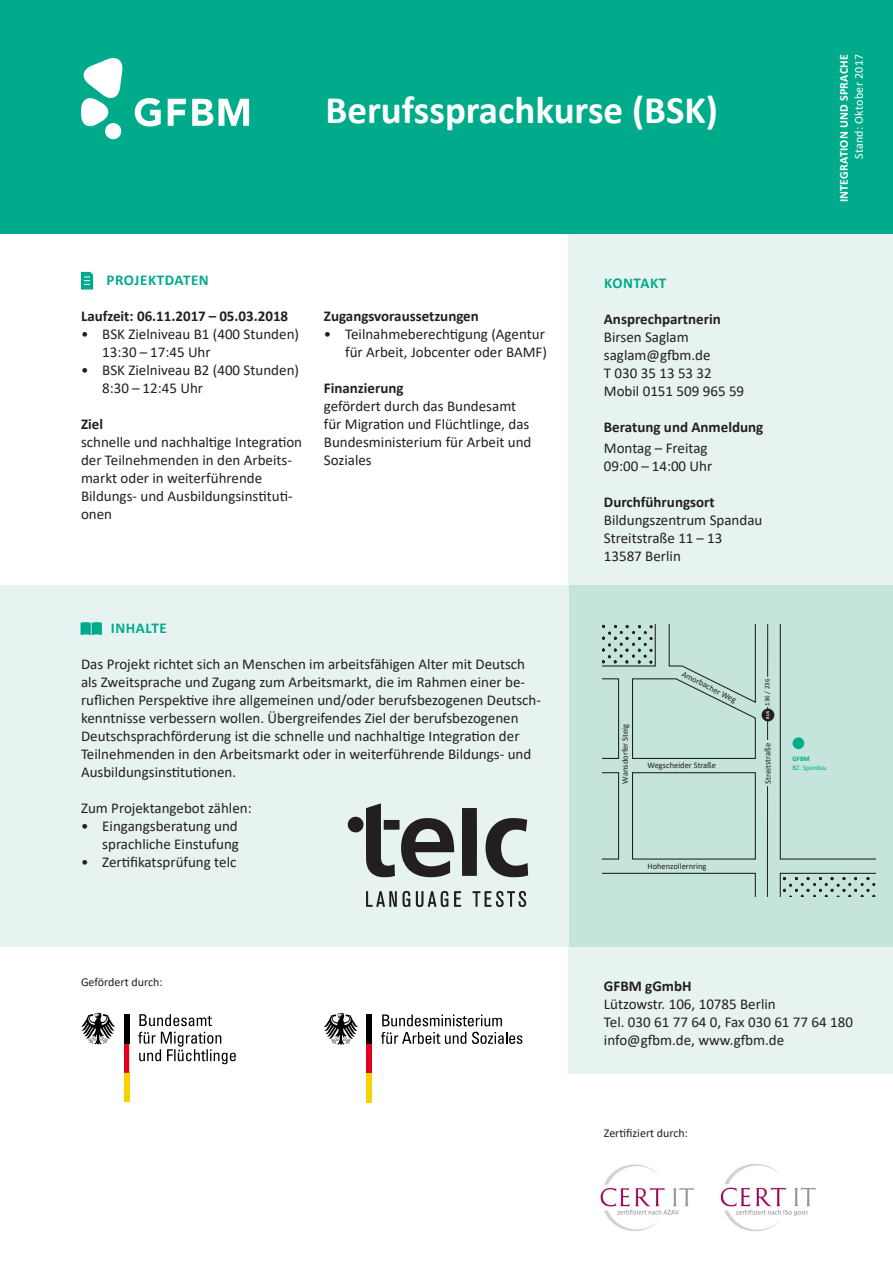
<style>
.page{position:relative;width:893px;height:1263px;background:#fff}
.page>*{position:absolute;margin:0;border:0;box-sizing:border-box;transform-origin:0 0}
.t1{font:700 39px "Calibri";color:#fff}
.t2{font:15px/18px "Calibri";color:#231f20}
.t3{font:700 15px "Calibri";color:#231f20}
.t4{font:700 15px "Calibri";letter-spacing:.04em;color:#00ab8c}
.t5{font:12px "Calibri";color:#231f20}
.t6{font:700 12px "Calibri";letter-spacing:.02em;color:#fff}
.t7{font:12px "Calibri";letter-spacing:.02em;color:#fff}
.t8{font:8.55px "Calibri";letter-spacing:-.005em;color:#231f20}
.t9{font:8.4px "Calibri";letter-spacing:-.005em;color:#231f20}
.t10{font:6.9px "Calibri";color:#00ab8c}
.t11{font:6.9px "Calibri";color:#231f20}
.t12{font:700 6.9px "Calibri";color:#00ab8c}
.t13{font:700 4.2px "Calibri";color:#fff}
</style>
<div class="page">
<div style="left:568px;top:234px;width:325px;height:840px;background:#e6f3f0"></div>
<div style="left:568px;top:585px;width:325px;height:361px;background:#c4e4dc"></div>
<div style="left:0;top:585px;width:568px;height:361px;background:#e6f3f0"></div>
<div style="left:0;top:0;width:893px;height:234px;background:#00ab8c"></div>
<svg style="left:135px;top:98px;width:26px;height:29px"></svg>
<svg style="left:168px;top:99px;width:18px;height:27px"></svg>
<svg style="left:192px;top:99px;width:57px;height:27px"></svg>
<svg style="left:81px;top:58px;width:42px;height:81px"></svg>
<img style="left:601px;top:1164px;width:215px;height:68px">
<svg style="left:81px;top:272px;width:12px;height:18px"></svg>
<svg style="left:81px;top:622px;width:21px;height:13px"></svg>
<svg style="left:602px;top:624px;width:273px;height:273px"></svg>
<hr style="left:767px;top:624px;width:1px;height:53px;background:#231f20">
<hr style="left:767px;top:707px;width:1px;height:33px;background:#231f20">
<hr style="left:767px;top:786px;width:1px;height:111px;background:#231f20">
<div style="left:793px;top:737px;width:11px;height:12px;background:#00ab8c;border-radius:50%"></div>
<svg style="left:602px;top:625px;width:51px;height:39px"></svg>
<svg style="left:783px;top:877px;width:92px;height:20px"></svg>
<div style="left:761px;top:708px;width:13px;height:13px;background:#231f20;border-radius:50%"></div>
<svg style="left:485px;top:818px;width:43px;height:59px"></svg>
<svg style="left:462px;top:808px;width:15px;height:68px"></svg>
<svg style="left:348px;top:803px;width:106px;height:74px"></svg>
<svg style="left:416px;top:891px;width:32px;height:16px"></svg>
<svg style="left:454px;top:891px;width:7px;height:16px"></svg>
<svg style="left:472px;top:891px;width:54px;height:16px"></svg>
<svg style="left:366px;top:891px;width:44px;height:16px"></svg>
<div style="left:124px;top:1073px;width:5px;height:29px;background:#f8d100"></div>
<svg style="left:124px;top:1043px;width:5px;height:30px"></svg>
<div style="left:124px;top:1014px;width:5px;height:29px;background:#000"></div>
<svg style="left:81px;top:1013px;width:34px;height:31px"></svg>
<svg style="left:138px;top:1014px;width:98px;height:50px"></svg>
<div style="left:367px;top:1073px;width:5px;height:29px;background:#f7d100"></div>
<div style="left:367px;top:1044px;width:5px;height:29px;background:#e3001b"></div>
<div style="left:367px;top:1014px;width:5px;height:30px;background:#000"></div>
<svg style="left:324px;top:1013px;width:34px;height:32px"></svg>
<svg style="left:382px;top:1014px;width:120px;height:12px"></svg>
<svg style="left:381px;top:1032px;width:85px;height:12px"></svg>
<svg style="left:472px;top:1032px;width:50px;height:12px"></svg>
<h1 class="t1" style="left:326px;top:83px;width:394px">Berufssprachkurse (BSK)</h1>
<p class="t6" style="left:835px;top:202px;width:150px;rotate:-90deg">INTEGRATION UND SPRACHE</p>
<p class="t7" style="left:851px;top:159px;width:107px;rotate:-90deg">Stand: Oktober 2017</p>
<p class="t4" style="left:107px;top:269px;width:104px">PROJEKTDATEN</p>
<p class="t3" style="left:81px;top:305px;width:209px">Laufzeit: 06.11.2017 – 05.03.2018</p>
<p class="t2" style="left:102px;top:325px;width:198px;text-indent:-21px">• BSK Zielniveau B1 (400 Stunden)<br>13:30 – 17:45 Uhr</p>
<p class="t2" style="left:102px;top:361px;width:198px;text-indent:-21px">• BSK Zielniveau B2 (400 Stunden)<br>8:30 – 12:45 Uhr</p>
<p class="t3" style="left:81px;top:413px;width:24px">Ziel</p>
<p class="t2" style="left:81px;top:433px;width:223px">schnelle und nachhaltige Integration der Teilnehmenden in den Arbeits&shy;markt oder in weiterführende<br>Bildungs- und Ausbildungsinstituti&shy;onen</p>
<p class="t3" style="left:324px;top:305px;width:157px">Zugangsvoraussetzungen</p>
<p class="t2" style="left:324px;top:325px;width:225px;text-align:right">• Teilnahmeberechtigung (Agentur für Arbeit, Jobcenter oder BAMF)</p>
<p class="t3" style="left:324px;top:377px;width:81px">Finanzierung</p>
<p class="t2" style="left:324px;top:397px;width:209px">gefördert durch das Bundesamt für Migration und Flüchtlinge, das<br>Bundesministerium für Arbeit und<br>Soziales</p>
<p class="t4" style="left:111px;top:617px;width:57px">INHALTE</p>
<p class="t2" style="left:81px;top:654px;width:462px">Das Projekt richtet sich an Menschen im arbeitsfähigen Alter mit Deutsch als Zweitsprache und Zugang zum Arbeitsmarkt, die im Rahmen einer be&shy;ruflichen Perspektive ihre allgemeinen und/oder berufsbezogenen Deutsch&shy;kenntnisse verbessern wollen. Übergreifendes Ziel der berufsbezogenen Deutschsprachförderung ist die schnelle und nachhaltige Integration der Teilnehmenden in den Arbeitsmarkt oder in weiterführende Bildungs- und Ausbildungsinstitutionen.</p>
<p class="t2" style="left:81px;top:798px;width:172px">Zum Projektangebot zählen:</p>
<p class="t2" style="left:81px;top:816px;width:159px;text-align:right">• Eingangsberatung und sprachliche Einstufung</p>
<p class="t2" style="left:81px;top:852px;width:157px">• Zertifikatsprüfung telc</p>
<p class="t4" style="left:604px;top:272px;width:64px">KONTAKT</p>
<p class="t3" style="left:604px;top:308px;width:118px">Ansprechpartnerin</p>
<p class="t2" style="left:604px;top:327px;width:142px">Birsen Saglam saglam@gfbm.de<br>T 030 35 13 53 32<br>Mobil 0151 509 965 59</p>
<p class="t3" style="left:604px;top:416px;width:161px">Beratung und Anmeldung</p>
<p class="t2" style="left:604px;top:439px;width:110px">Montag – Freitag<br>09:00 – 14:00 Uhr</p>
<p class="t3" style="left:604px;top:491px;width:112px">Durchführungsort</p>
<p class="t2" style="left:604px;top:511px;width:160px">Bildungszentrum Spandau<br>Streitstraße 11 – 13<br>13587 Berlin</p>
<p class="t9" style="left:619px;top:783px;width:61px;rotate:-90deg">Wansdorfer Steig</p>
<p class="t8" style="left:685px;top:668px;width:62px;rotate:27deg">Amorbacher Weg</p>
<p class="t8" style="left:647px;top:759px;width:70px">Wegscheider Straße</p>
<p class="t11" style="left:762px;top:706px;width:28px;rotate:-90deg">136 / 236</p>
<p class="t13" style="left:765px;top:719px;width:9px;rotate:-90deg">BUS</p>
<p class="t9" style="left:762px;top:783px;width:42px;rotate:-90deg">Streitstraße</p>
<p class="t12" style="left:792px;top:754px;width:19px">GFBM</p>
<p class="t10" style="left:792px;top:763px;width:36px">BZ. Spandau</p>
<p class="t8" style="left:647px;top:860px;width:61px">Hohenzollernring</p>
<p class="t5" style="left:81px;top:974px;width:83px">Gefördert durch:</p>
<p class="t3" style="left:604px;top:975px;width:89px">GFBM gGmbH</p>
<p class="t2" style="left:604px;top:994px;width:251px">Lützowstr. 106, 10785 Berlin<br>Tel. 030 61 77 64 0, Fax 030 61 77 64 180 info@gfbm.de, www.gfbm.de</p>
<p class="t5" style="left:604px;top:1124px;width:86px">Zertifiziert durch:</p>
</div>
